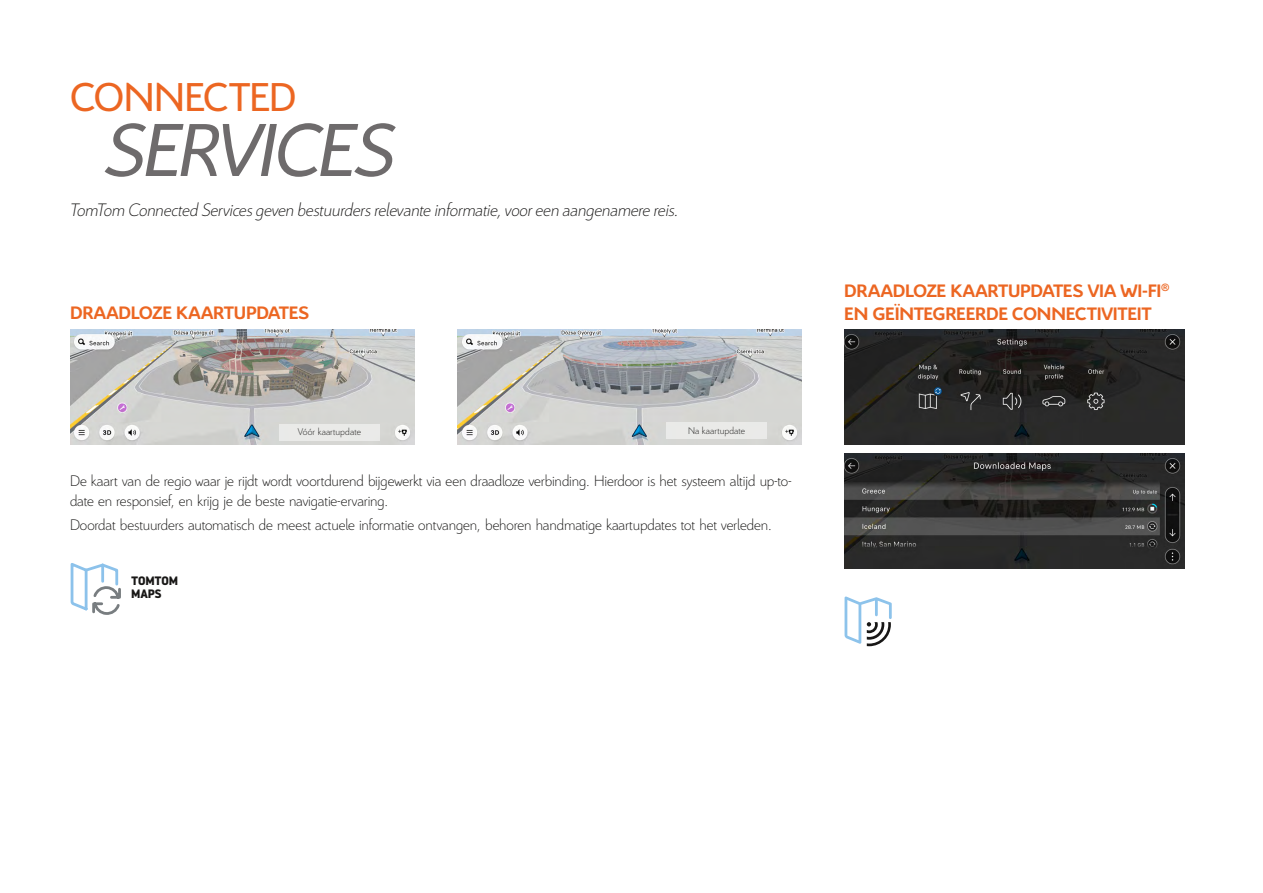
<style>
.page{position:relative;width:1263px;height:893px;background:#fff}
.page>*{position:absolute;margin:0;border:0;box-sizing:border-box;transform-origin:0 0}
.t1{font:italic 81px "Citroen";letter-spacing:-.02em;color:#6e6b6c}
.t2{font:43.5px "Citroen";letter-spacing:-.01em;color:#ec6622}
.t3{font:italic 300 19.5px "Citroen";letter-spacing:-.015em;color:#181716}
.t4{font:700 19.5px/23.4px "Citroen";letter-spacing:-.005em;color:#ec6622}
.t5{font:300 16.5px/19.8px "Citroen";letter-spacing:-.01em;color:#181716}
.t6{font:700 12.15px/12.1px "Noway";letter-spacing:-.01em;color:#181716}
.t7{font:300 10.5px "Citroen";letter-spacing:.005em;color:#181716}
</style>
<div class="page">
<img style="left:70px;top:329px;width:344px;height:115px">
<svg style="left:70px;top:563px;width:51px;height:52px"></svg>
<img style="left:844px;top:329px;width:340px;height:115px">
<img style="left:844px;top:453px;width:340px;height:115px">
<svg style="left:844px;top:596px;width:48px;height:50px"></svg>
<div style="left:279px;top:424px;width:101px;height:16px;background:#eaeae8"></div>
<img style="left:457px;top:329px;width:344px;height:115px">
<div style="left:666px;top:423px;width:101px;height:16px;background:#eaeae8"></div>
<h2 class="t2" style="left:71px;top:69px;width:227px">CONNECTED</h2>
<h1 class="t1" style="left:105px;top:95px;width:291px">SERVICES</h1>
<p class="t3" style="left:71px;top:197px;width:609px">TomTom Connected Services geven bestuurders relevante informatie, voor een aangenamere reis.</p>
<p class="t4" style="left:70px;top:300px;width:241px">DRAADLOZE KAARTUPDATES</p>
<p class="t7" style="left:298px;top:425px;width:65px">Vóór kaartupdate</p>
<p class="t7" style="left:688px;top:424px;width:59px">Na kaartupdate</p>
<p class="t5" style="left:70px;top:470px;width:723px">De kaart van de regio waar je rijdt wordt voortdurend bijgewerkt via een draadloze verbinding. Hierdoor is het systeem altijd up-to&shy;date en responsief, en krijg je de beste navigatie-ervaring.</p>
<p class="t5" style="left:70px;top:514px;width:703px">Doordat bestuurders automatisch de meest actuele informatie ontvangen, behoren handmatige kaartupdates tot het verleden.</p>
<p class="t6" style="left:131px;top:575px;width:49px">TOMTOM<br>MAPS</p>
<p class="t4" style="left:844px;top:278px;width:327px">DRAADLOZE KAARTUPDATES VIA WI-FI<sup>®<br></sup>EN GEÏNTEGREERDE CONNECTIVITEIT</p>
</div>
